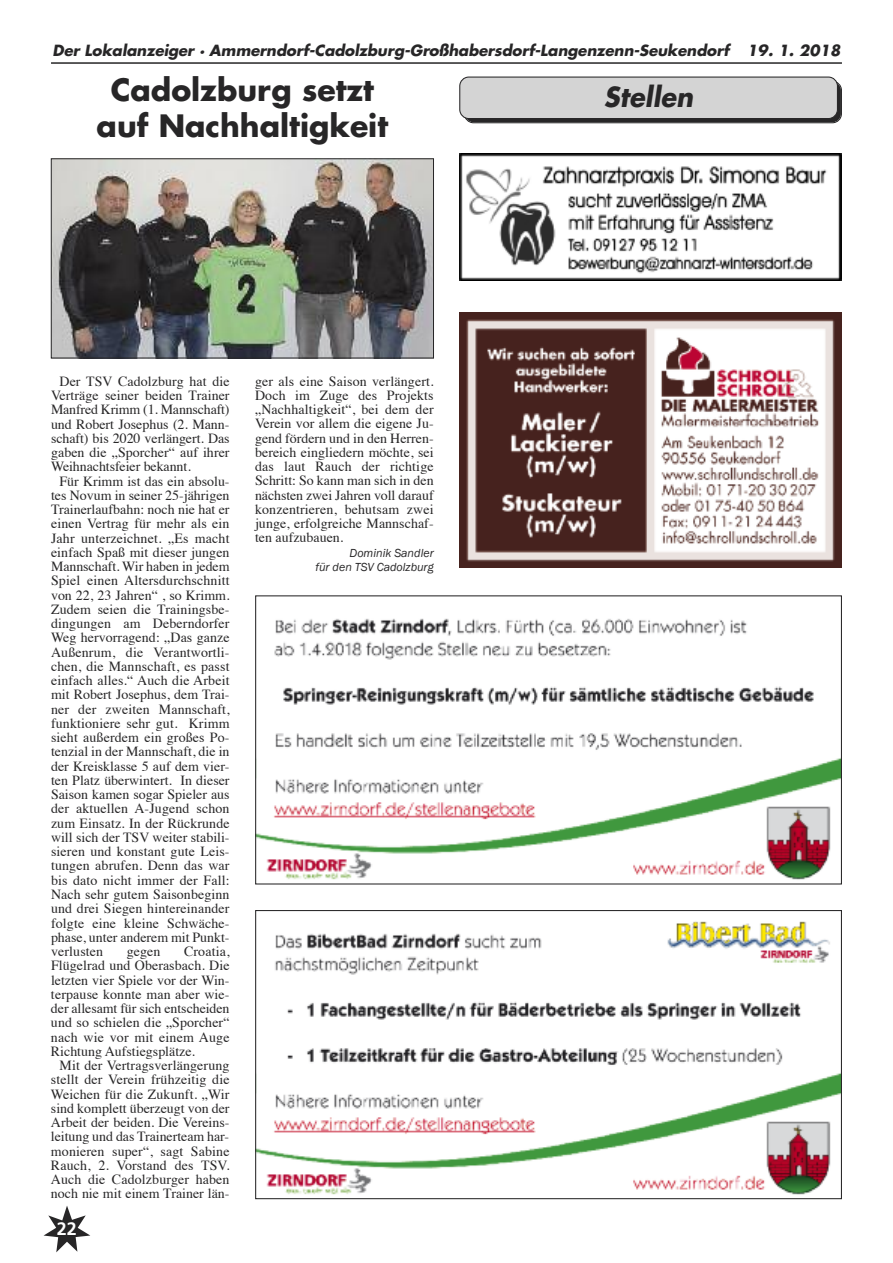
<style>
.page{position:relative;width:893px;height:1263px;background:#fff}
.page>*{position:absolute;margin:0;border:0;box-sizing:border-box;transform-origin:0 0}
.t1{font:700 30px/36px "Futura";color:#272627;text-align:center}
.t2{font:italic 700 27px "Futura";letter-spacing:.005em;color:#272627;scale:.95 1}
.t3{font:700 18px "Frutiger";color:#fff}
.t4{font:italic 700 15px "Futura";letter-spacing:-.005em;color:#272627}
.t5{font:13.95px/14.2px "Times";letter-spacing:.005em;color:#272627;text-align:justify}
.t6{font:italic 12px/14.2px "Franklin Gothic";color:#272627;text-align:right}
</style>
<div class="page">
<hr style="left:51px;top:62px;width:791px;height:2px;background:#272627">
<svg style="left:44px;top:1206px;width:46px;height:46px"></svg>
<svg style="left:459px;top:77px;width:383px;height:46px"></svg>
<img style="left:257px;top:921px;width:583px;height:274px">
<div style="left:255px;top:910px;width:587px;height:289px;border:1px solid #272627"></div>
<img style="left:257px;top:618px;width:583px;height:262px">
<div style="left:255px;top:595px;width:587px;height:289px;border:1px solid #272627"></div>
<img style="left:459px;top:313px;width:383px;height:255px">
<img style="left:459px;top:153px;width:383px;height:128px">
<img style="left:53px;top:161px;width:379px;height:195px">
<div style="left:51px;top:159px;width:383px;height:199px;border:1px solid #272627"></div>
<p class="t4" style="left:53px;top:44px;width:789px">Der Lokalanzeiger · Ammerndorf-Cadolzburg-Großhabersdorf-Langenzenn-Seukendorf 19. 1. 2018</p>
<h1 class="t1" style="left:97px;top:75px;width:293px">Cadolzburg setzt auf Nachhaltigkeit</h1>
<p class="t5" style="left:51px;top:375px;width:180px;text-indent:9px">Der TSV Cadolzburg hat die Verträge seiner beiden Trainer Manfred Krimm (1. Mannschaft) und Robert Josephus (2. Mann&shy;schaft) bis 2020 verlängert. Das gaben die „Sporcher“ auf ihrer Weihnachtsfeier bekannt.</p>
<p class="t5" style="left:51px;top:475px;width:180px;text-indent:9px">Für Krimm ist das ein absolu&shy;tes Novum in seiner 25-jährigen Trainerlaufbahn: noch nie hat er einen Vertrag für mehr als ein Jahr unterzeichnet. „Es macht einfach Spaß mit dieser jungen Mannschaft. Wir haben in jedem Spiel einen Altersdurchschnitt von 22, 23 Jahren“ , so Krimm.<br>Zudem seien die Trainingsbe&shy;dingungen am Deberndorfer Weg hervorragend: „Das ganze Außenrum, die Verantwortli&shy;chen, die Mannschaft, es passt einfach alles.“ Auch die Arbeit mit Robert Josephus, dem Trai&shy;ner der zweiten Mannschaft, funktioniere sehr gut. Krimm sieht außerdem ein großes Po&shy;tenzial in der Mannschaft, die in der Kreisklasse 5 auf dem vier&shy;ten Platz überwintert. In dieser Saison kamen sogar Spieler aus der aktuellen A-Jugend schon zum Einsatz. In der Rückrunde will sich der TSV weiter stabili&shy;sieren und konstant gute Leis&shy;tungen abrufen. Denn das war bis dato nicht immer der Fall:<br>Nach sehr gutem Saisonbeginn und drei Siegen hintereinander folgte eine kleine Schwäche&shy;phase, unter anderem mit Punkt&shy;verlusten</p>
<p class="t5" style="left:51px;top:945px;width:180px;text-indent:133px">Croatia, Flügelrad und Oberasbach. Die letzten vier Spiele vor der Win&shy;terpause konnte man aber wie&shy;der allesamt für sich entscheiden und so schielen die „Sporcher“ nach wie vor mit einem Auge Richtung Aufstiegsplätze.</p>
<p class="t5" style="left:51px;top:1059px;width:180px;text-indent:9px">Mit der Vertragsverlängerung stellt der Verein frühzeitig die Weichen für die Zukunft. „Wir sind komplett überzeugt von der Arbeit der beiden. Die Vereins&shy;leitung und das Trainerteam har&shy;monieren super“, sagt Sabine Rauch, 2. Vorstand des TSV.<br>Auch die Cadolzburger haben noch nie mit einem Trainer län-</p>
<p class="t5" style="left:127px;top:945px;width:35px">gegen</p>
<p class="t3" style="left:57px;top:1222px;width:21px">22</p>
<p class="t5" style="left:255px;top:375px;width:180px">ger als eine Saison verlängert.<br>Doch im Zuge des Projekts „Nachhaltigkeit“, bei dem der Verein vor allem die eigene Ju&shy;gend fördern und in den Herren&shy;bereich eingliedern möchte, sei das laut Rauch der richtige Schritt: So kann man sich in den nächsten zwei Jahren voll darauf konzentrieren, behutsam zwei junge, erfolgreiche Mannschaf&shy;ten aufzubauen.</p>
<p class="t6" style="left:315px;top:545px;width:120px">Dominik Sandler<br>für den TSV Cadolzburg</p>
<h2 class="t2" style="left:604px;top:85px;width:95px">Stellen</h2>
</div>
